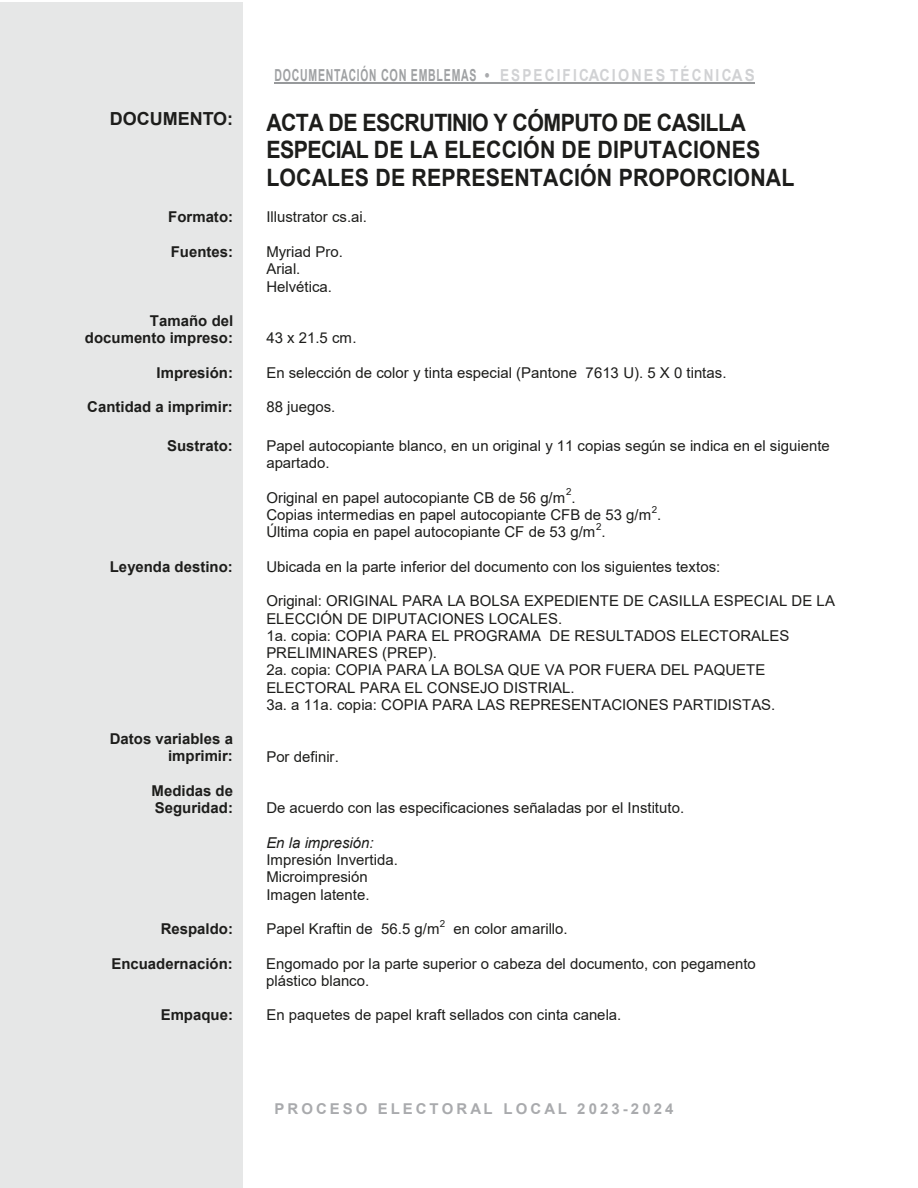
<style>
.page{position:relative;width:918px;height:1188px;background:#fff}
.page>*{position:absolute;margin:0;border:0;box-sizing:border-box;transform-origin:0 0}
.t1{font:700 24px/27.6px "Arial";color:#1d1d1b;scale:.89 1}
.t2{font:700 18px "Arial";color:#1d1d1b}
.t3{font:700 16.5px "Arial";letter-spacing:.085em;color:#9fa1a3;scale:.64 1}
.t4{font:15px/17.2px "Arial";color:#1d1d1b}
.t5{font:700 15px/17.2px "Arial";color:#1d1d1b;text-align:right}
.t6{font:700 15px "Arial";letter-spacing:.205em;color:#a9aaad}
.t7{font:italic 15px "Arial";color:#1d1d1b}
.t8{font:9.75px "Arial";color:#1d1d1b}
.s1{color:#a9aaad}
.s2{color:#d1d2d4}
</style>
<div class="page">
<div style="left:0;top:2px;width:242px;height:1186px;background:#e6e7e7"></div>
<hr style="left:275px;top:82px;width:480px;height:2px;background:#97999b">
<p class="t3" style="left:275px;top:63px;width:752px">DOCUMENTACIÓN CON EMBLEMAS <span class="s1">•</span> <span class="s2">ESPECIFICACIONES TÉCNICAS</span></p>
<p class="t2" style="left:110px;top:106px;width:125px">DOCUMENTO:</p>
<h1 class="t1" style="left:266px;top:109px;width:595px">ACTA DE ESCRUTINIO Y CÓMPUTO DE CASILLA<br>ESPECIAL DE LA ELECCIÓN DE DIPUTACIONES<br>LOCALES DE REPRESENTACIÓN PROPORCIONAL</h1>
<p class="t5" style="left:168px;top:209px;width:66px">Formato:</p>
<p class="t4" style="left:266px;top:208px;width:102px">Illustrator cs.ai.</p>
<p class="t5" style="left:171px;top:243px;width:64px">Fuentes:</p>
<p class="t4" style="left:266px;top:243px;width:78px">Myriad Pro.<br>Arial.<br>Helvética.</p>
<p class="t5" style="left:85px;top:312px;width:150px">Tamaño del documento impreso:</p>
<p class="t4" style="left:266px;top:329px;width:92px">43 x 21.5 cm.</p>
<p class="t5" style="left:157px;top:364px;width:78px">Impresión:</p>
<p class="t4" style="left:266px;top:364px;width:462px">En selección de color y tinta especial (Pantone 7613 U). 5 X 0 tintas.</p>
<p class="t5" style="left:87px;top:398px;width:147px">Cantidad a imprimir:</p>
<p class="t4" style="left:266px;top:398px;width:71px">88 juegos.</p>
<p class="t5" style="left:167px;top:437px;width:67px">Sustrato:</p>
<p class="t4" style="left:266px;top:437px;width:565px">Papel autocopiante blanco, en un original y 11 copias según se indica en el siguiente apartado.</p>
<p class="t4" style="left:266px;top:489px;width:311px">Original en papel autocopiante CB de 56 g/m .</p>
<p class="t8" style="left:566px;top:485px;width:7px">2</p>
<p class="t4" style="left:266px;top:506px;width:397px">Copias intermedias en papel autocopiante CFB de 53 g/m .</p>
<p class="t8" style="left:652px;top:502px;width:7px">2</p>
<p class="t8" style="left:596px;top:520px;width:7px">2</p>
<p class="t4" style="left:266px;top:523px;width:341px">Última copia en papel autocopiante CF de 53 g/m .</p>
<p class="t5" style="left:110px;top:558px;width:125px">Leyenda destino:</p>
<p class="t4" style="left:266px;top:558px;width:455px">Ubicada en la parte inferior del documento con los siguientes textos:</p>
<p class="t4" style="left:266px;top:592px;width:570px">Original: ORIGINAL PARA LA BOLSA EXPEDIENTE DE CASILLA ESPECIAL DE LA ELECCIÓN DE DIPUTACIONES LOCALES.<br>1a. copia: COPIA PARA EL PROGRAMA DE RESULTADOS ELECTORALES PRELIMINARES (PREP).<br>2a. copia: COPIA PARA LA BOLSA QUE VA POR FUERA DEL PAQUETE ELECTORAL PARA EL CONSEJO DISTRIAL.<br>3a. a 11a. copia: COPIA PARA LAS REPRESENTACIONES PARTIDISTAS.</p>
<p class="t5" style="left:110px;top:730px;width:125px">Datos variables a imprimir:</p>
<p class="t4" style="left:266px;top:748px;width:74px">Por definir.</p>
<p class="t5" style="left:151px;top:782px;width:83px;text-align:left">Medidas de<br>Seguridad:</p>
<p class="t4" style="left:266px;top:799px;width:419px">De acuerdo con las especificaciones señaladas por el Instituto.</p>
<p class="t7" style="left:266px;top:833px;width:109px">En la impresión:</p>
<p class="t4" style="left:266px;top:851px;width:133px">Impresión Invertida.<br>Microimpresión<br>Imagen latente.</p>
<p class="t8" style="left:440px;top:916px;width:7px">2</p>
<p class="t5" style="left:161px;top:920px;width:74px">Respaldo:</p>
<p class="t4" style="left:266px;top:920px;width:175px">Papel Kraftin de 56.5 g/m</p>
<p class="t4" style="left:454px;top:920px;width:116px">en color amarillo.</p>
<p class="t5" style="left:111px;top:955px;width:123px">Encuadernación:</p>
<p class="t4" style="left:266px;top:955px;width:491px">Engomado por la parte superior o cabeza del documento, con pegamento plástico blanco.</p>
<p class="t5" style="left:161px;top:1006px;width:74px">Empaque:</p>
<p class="t4" style="left:266px;top:1006px;width:357px">En paquetes de papel kraft sellados con cinta canela.</p>
<p class="t6" style="left:275px;top:1098px;width:400px">PROCESO ELECTORAL LOCAL 2023-2024</p>
</div>
